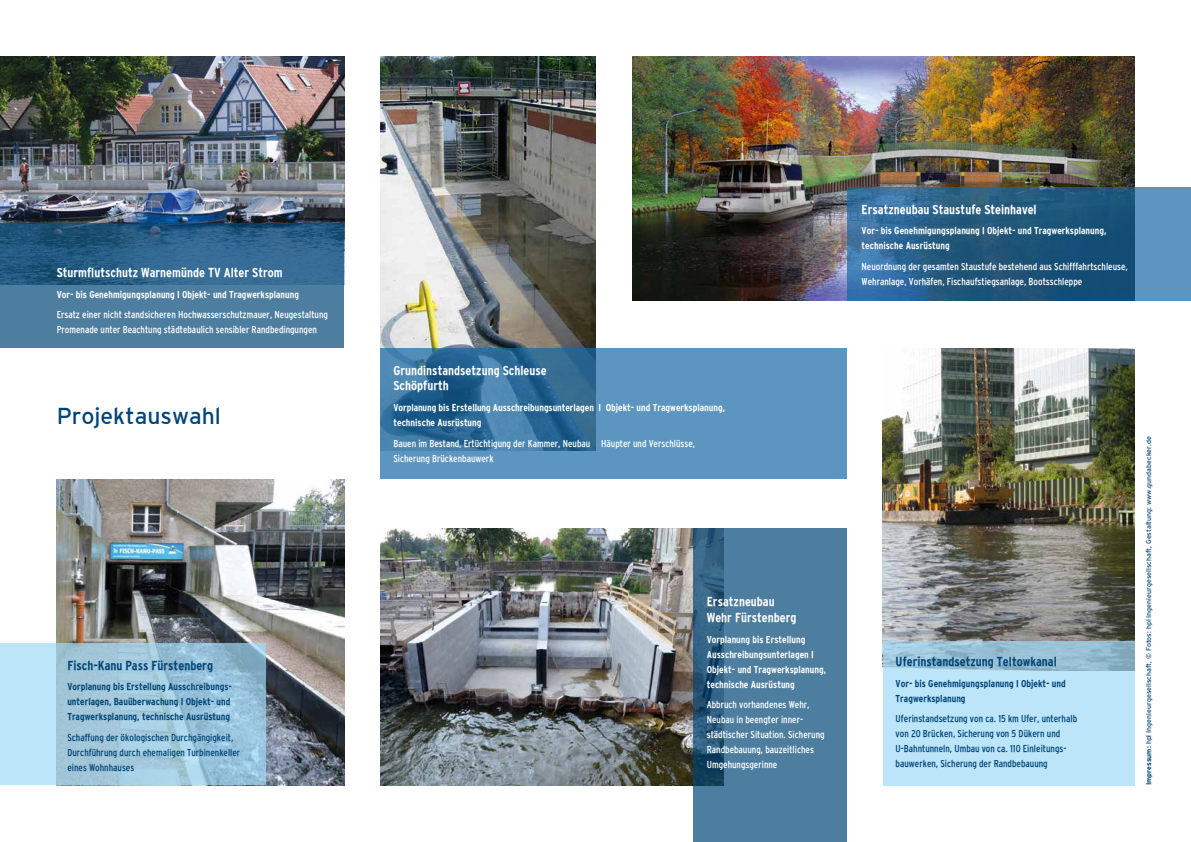
<style>
.page{position:relative;width:1191px;height:842px;background:#fff}
.page>*{position:absolute;margin:0;border:0;box-sizing:border-box;transform-origin:0 0}
.t1{font:23px "Interstate";color:#004576}
.t2{font:700 condensed 13px/15.6px "Interstate";color:#fff}
.t3{font:700 condensed 13px "Interstate";color:#004576}
.t4{font:condensed 10px/15px "Interstate";color:#fff}
.t5{font:700 condensed 10px/15px "Interstate";color:#fff}
.t6{font:condensed 10px/15px "Interstate";color:#004576}
.t7{font:700 condensed 10px/15px "Interstate";color:#004576}
.t8{font:7px "Interstate";color:#004576}
.s1{font-weight:700}
</style>
<div class="page">
<img style="left:632px;top:57px;width:502px;height:243px">
<img style="left:381px;top:528px;width:312px;height:257px">
<img style="left:57px;top:479px;width:287px;height:306px">
<svg style="left:693px;top:528px;width:153px;height:314px;background:#467698"></svg>
<svg style="left:0;top:643px;width:266px;height:142px;background:#a5cce1"></svg>
<img style="left:0;top:57px;width:344px;height:167px">
<svg style="left:0;top:224px;width:344px;height:124px;background:#3b6e93"></svg>
<svg style="left:846px;top:187px;width:345px;height:113px;background:#2d658e"></svg>
<img style="left:381px;top:57px;width:214px;height:292px">
<svg style="left:381px;top:349px;width:465px;height:130px;background:#4b86b1"></svg>
<img style="left:883px;top:349px;width:251px;height:292px">
<svg style="left:883px;top:641px;width:251px;height:144px;background:#b5ddf2"></svg>
<h2 class="t2" style="left:57px;top:264px;width:228px">Sturmflutschutz Warnemünde TV Alter Strom</h2>
<p class="t5" style="left:57px;top:286px;width:244px">Vor- bis Genehmigungsplanung I Objekt- und Tragwerksplanung</p>
<p class="t4" style="left:57px;top:307px;width:273px">Ersatz einer nicht standsicheren Hochwasserschutzmauer, Neugestaltung<br>Promenade unter Beachtung städtebaulich sensibler Randbedingungen</p>
<h1 class="t1" style="left:57px;top:403px;width:166px">Projektauswahl</h1>
<h2 class="t3" style="left:67px;top:658px;width:147px">Fisch-Kanu Pass Fürstenberg</h2>
<p class="t7" style="left:67px;top:679px;width:166px">Vorplanung bis Erstellung Ausschreibungs&shy;unterlagen, Bauüberwachung I Objekt- und<br>Tragwerksplanung, technische Ausrüstung</p>
<p class="t6" style="left:67px;top:730px;width:174px">Schaffung der ökologischen Durchgängigkeit,<br>Durchführung durch ehemaligen Turbinenkeller eines Wohnhauses</p>
<h2 class="t2" style="left:393px;top:362px;width:155px">Grundinstandsetzung Schleuse<br>Schöpfurth</h2>
<p class="t5" style="left:393px;top:400px;width:333px">Vorplanung bis Erstellung Ausschreibungsunterlagen I Objekt- und Tragwerksplanung, technische Ausrüstung</p>
<p class="t4" style="left:393px;top:436px;width:303px">Bauen im Bestand, Ertüchtigung der Kammer, Neubau Häupter und Verschlüsse,<br>Sicherung Brückenbauwerk</p>
<h2 class="t2" style="left:707px;top:594px;width:91px">Ersatzneubau<br>Wehr Fürstenberg</h2>
<p class="t5" style="left:707px;top:632px;width:121px">Vorplanung bis Erstellung<br>Ausschreibungsunterlagen I<br>Objekt- und Tragwerksplanung, technische Ausrüstung</p>
<p class="t4" style="left:707px;top:697px;width:119px">Abbruch vorhandenes Wehr,<br>Neubau in beengter inner&shy;städtischer Situation. Sicherung<br>Randbebauung, bauzeitliches<br>Umgehungsgerinne</p>
<h2 class="t2" style="left:861px;top:201px;width:177px">Ersatzneubau Staustufe Steinhavel</h2>
<p class="t5" style="left:861px;top:223px;width:246px">Vor- bis Genehmigungsplanung I Objekt- und Tragwerksplanung, technische Ausrüstung</p>
<p class="t4" style="left:861px;top:259px;width:268px">Neuordnung der gesamten Staustufe bestehend aus Schifffahrtschleuse,<br>Wehranlage, Vorhäfen, Fischaufstiegsanlage, Bootsschleppe</p>
<h2 class="t3" style="left:895px;top:654px;width:163px">Uferinstandsetzung Teltowkanal</h2>
<p class="t7" style="left:895px;top:676px;width:172px">Vor- bis Genehmigungsplanung I Objekt- und<br>Tragwerksplanung</p>
<p class="t6" style="left:895px;top:711px;width:183px">Uferinstandsetzung von ca. 15 km Ufer, unterhalb von 20 Brücken, Sicherung von 5 Dükern und U-Bahntunneln, Umbau von ca. 110 Einleitungs&shy;bauwerken, Sicherung der Randbebauung</p>
<p class="t8" style="left:1144px;top:785px;width:351px;rotate:-90deg"><span class="s1">Impressum:</span> hpl Ingenieurgesellschaft, © Fotos: hpl Ingenieurgesellschaft, Gestaltung: www.gundabecker.de</p>
</div>
